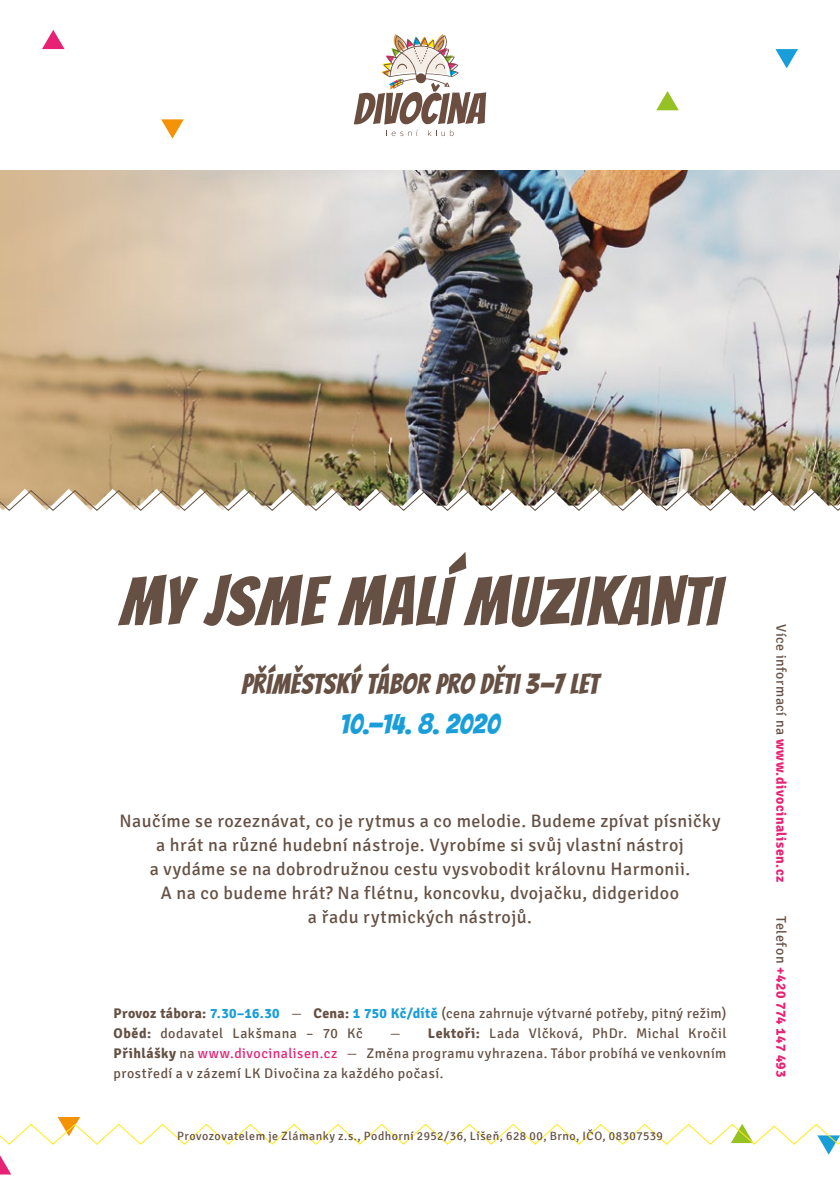
<style>
.page{position:relative;width:840px;height:1191px;background:#fff}
.page>*{position:absolute;margin:0;border:0;box-sizing:border-box;transform-origin:0 0}
.t1{font:68px "Bangers";letter-spacing:.025em;color:#655043}
.t2{font:28px "Bangers";letter-spacing:.02em;color:#655043}
.t3{font:28px "Bangers";letter-spacing:.015em;color:#1a9eda}
.t4{font:18px/24px "Signika";letter-spacing:.025em;color:#655043;text-align:center}
.t5{font:14px/20px "Signika";letter-spacing:.035em;color:#655043}
.t6{font:700 14px "Signika";letter-spacing:.035em;color:#e72275}
.t7{font:12px "Signika";letter-spacing:.04em;color:#655043}
.s1{font-weight:700}
.s2{font-weight:700;color:#1a9eda}
.s3{font-weight:300}
.s4{color:#e72275}
.s5{font-weight:400;color:#655043}
</style>
<div class="page">
<img style="left:0;top:170px;width:839px;height:319px">
<svg style="left:161px;top:119px;width:23px;height:20px"></svg>
<svg style="left:775px;top:49px;width:22px;height:19px"></svg>
<svg style="left:42px;top:30px;width:22px;height:19px"></svg>
<svg style="left:656px;top:91px;width:22px;height:19px"></svg>
<svg style="left:353px;top:34px;width:133px;height:90px"></svg>
<svg style="left:386px;top:130px;width:32px;height:6px"></svg>
<svg style="left:428px;top:130px;width:25px;height:6px"></svg>
<svg style="left:0;top:1117px;width:839px;height:57px"></svg>
<img style="left:0;top:489px;width:839px;height:22px">
<h1 class="t1" style="left:120px;top:562px;width:601px">MY JSME MALÍ MUZIKANTI</h1>
<h2 class="t2" style="left:241px;top:668px;width:358px">PŘÍMĚSTSKÝ TÁBOR PRO DĚTI 3—7 LET</h2>
<h2 class="t3" style="left:340px;top:708px;width:161px">10.—14. 8. 2020</h2>
<p class="t4" style="left:119px;top:809px;width:602px">Naučíme se rozeznávat, co je rytmus a co melodie. Budeme zpívat písničky a hrát na různé hudební nástroje. Vyrobíme si svůj vlastní nástroj<br>a vydáme se na dobrodružnou cestu vysvobodit královnu Harmonii.<br>A na co budeme hrát? Na flétnu, koncovku, dvojačku, didgeridoo<br>a řadu rytmických nástrojů.</p>
<p class="t5" style="left:113px;top:1003px;width:614px"><span class="s1">Provoz tábora:</span> <span class="s2">7.30–16.30</span> <span class="s3">—</span> <span class="s1">Cena:</span> <span class="s2">1 750 Kč/dítě</span> (cena zahrnuje výtvarné potřeby, pitný režim)<br><span class="s1">Oběd:</span> dodavatel Lakšmana – 70 Kč</p>
<p class="t5" style="left:113px;top:1023px;width:614px;text-align:justify;text-indent:276px"><span class="s3">—</span> <span class="s1">Lektoři:</span> Lada Vlčková, PhDr. Michal Kročil <span class="s1">Přihlášky</span> na <span class="s4">www.divocinalisen.cz</span> <span class="s3">—</span> Změna programu vyhrazena. Tábor probíhá ve venkovním prostředí a v zázemí LK Divočina za každého počasí.</p>
<p class="t7" style="left:177px;top:1129px;width:487px">Provozovatelem je Zlámanky z.s., Podhorní 2952/36, Líšeň, 628 00, Brno, IČO, 08307539</p>
<p class="t6" style="left:789px;top:624px;width:260px;rotate:90deg"><span class="s5">Více informací na</span> www.divocinalisen.cz</p>
<p class="t6" style="left:789px;top:916px;width:163px;rotate:90deg"><span class="s5">Telefon</span> +420 774 147 493</p>
</div>
